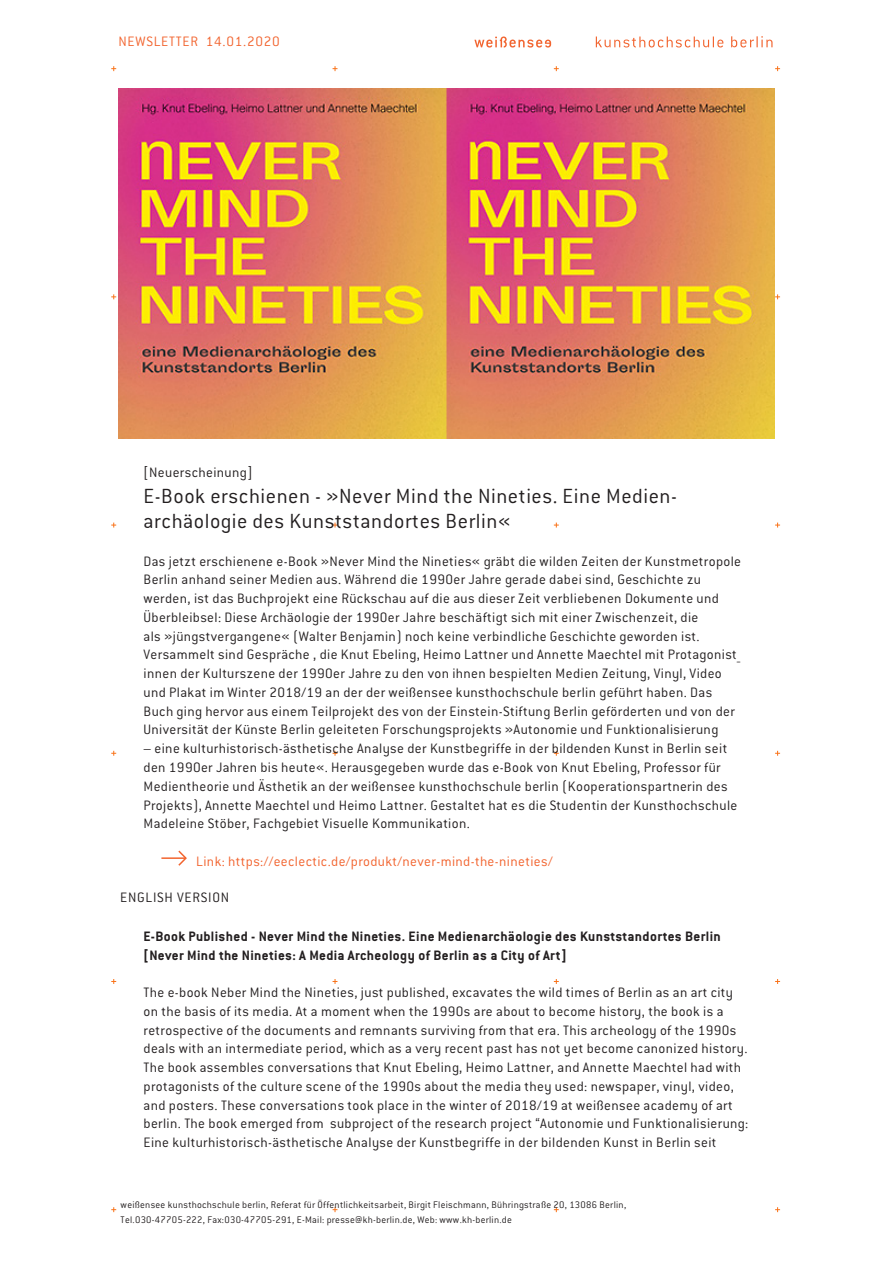
<style>
.page{position:relative;width:893px;height:1263px;background:#fff}
.page>*{position:absolute;margin:0;border:0;box-sizing:border-box;transform-origin:0 0}
.Überschrift{font:300 22.5px "Weissensee Diktator";letter-spacing:.025em;color:#231f20}
.Fließtext{font:300 15px/18.8px "Weissensee Diktator";letter-spacing:.025em;color:#231f20}
.Überschrift_Englisch{font:300 15px/18.8px "Weissensee Diktator";letter-spacing:.025em;color:#231f20}
.Überschrift_Englisch-2{font:700 15px/18.8px "Weissensee Diktator";letter-spacing:.025em;color:#231f20}
.t1{font:300 15px "Weissensee Diktator";letter-spacing:.025em;color:#f2642f}
.t2{font:300 15px "Weissensee Diktator";letter-spacing:.05em;color:#f2642f}
.Kategorie_der_News{font:300 15px "Weissensee Diktator";letter-spacing:.025em;color:#231f20}
.Fließtext-2{font:300 15px "Weissensee Diktator";letter-spacing:.05em;color:#231f20}
.t3{font:300 10.5px/15px "Weissensee Diktator";letter-spacing:.025em;color:#231f20}
</style>
<div class="page">
<svg style="left:474px;top:37px;width:77px;height:11px"></svg>
<svg style="left:596px;top:37px;width:127px;height:11px"></svg>
<svg style="left:731px;top:36px;width:41px;height:11px"></svg>
<hr style="left:161px;top:857px;width:25px;height:2px;background:#f2642f">
<svg style="left:177px;top:850px;width:10px;height:16px"></svg>
<img style="left:119px;top:88px;width:655px;height:350px">
<p class="t2" style="left:119px;top:34px;width:163px">NEWSLETTER 14.01.2020</p>
<p class="Kategorie_der_News" style="left:144px;top:464px;width:110px">[Neuerscheinung]</p>
<p class="Überschrift" style="left:144px;top:483px;width:535px">E-Book erschienen - »Never Mind the Nineties. Eine Medien-</p>
<p class="Überschrift" style="left:144px;top:509px;width:369px">archäologie des Kunststandortes Berlin«</p>
<p class="Fließtext" style="left:144px;top:552px;width:599px">Das jetzt erschienene e-Book »Never Mind the Nineties« gräbt die wilden Zeiten der Kunstmetropole Berlin anhand seiner Medien aus. Während die 1990er Jahre gerade dabei sind, Geschichte zu werden, ist das Buchprojekt eine Rückschau auf die aus dieser Zeit verbliebenen Dokumente und Überbleibsel: Diese Archäologie der 1990er Jahre beschäftigt sich mit einer Zwischenzeit, die<br>als »jüngstvergangene« (Walter Benjamin) noch keine verbindliche Geschichte geworden ist.<br>Versammelt sind Gespräche , die Knut Ebeling, Heimo Lattner und Annette Maechtel mit Protagonist_ innen der Kulturszene der 1990er Jahre zu den von ihnen bespielten Medien Zeitung, Vinyl, Video und Plakat im Winter 2018/19 an der der weißensee kunsthochschule berlin geführt haben. Das Buch ging hervor aus einem Teilprojekt des von der Einstein-Stiftung Berlin geförderten und von der Universität der Künste Berlin geleiteten Forschungsprojekts »Autonomie und Funktionalisierung</p>
<p class="Fließtext" style="left:144px;top:739px;width:595px">– eine kulturhistorisch-ästhetische Analyse der Kunstbegriffe in der bildenden Kunst in Berlin seit den 1990er Jahren bis heute«. Herausgegeben wurde das e-Book von Knut Ebeling, Professor für Medientheorie und Ästhetik an der weißensee kunsthochschule berlin (Kooperationspartnerin des Projekts), Annette Maechtel und Heimo Lattner. Gestaltet hat es die Studentin der Kunsthochschule Madeleine Stöber, Fachgebiet Visuelle Kommunikation.</p>
<p class="t1" style="left:196px;top:853px;width:358px">Link: https://eeclectic.de/produkt/never-mind-the-nineties/</p>
<p class="Fließtext-2" style="left:120px;top:889px;width:111px">ENGLISH VERSION</p>
<p class="Überschrift_Englisch-2" style="left:144px;top:926px;width:579px">E-Book Published - Never Mind the Nineties. Eine Medienarchäologie des Kunststandortes Berlin [Never Mind the Nineties: A Media Archeology of Berlin as a City of Art]</p>
<p class="Überschrift_Englisch" style="left:144px;top:983px;width:606px">The e-book Neber Mind the Nineties, just published, excavates the wild times of Berlin as an art city on the basis of its media. At a moment when the 1990s are about to become history, the book is a retrospective of the documents and remnants surviving from that era. This archeology of the 1990s deals with an intermediate period, which as a very recent past has not yet become canonized history.<br>The book assembles conversations that Knut Ebeling, Heimo Lattner, and Annette Maechtel had with protagonists of the culture scene of the 1990s about the media they used: newspaper, vinyl, video, and posters. These conversations took place in the winter of 2018/19 at weißensee academy of art berlin. The book emerged from subproject of the research project “Autonomie und Funktionalisierung:<br>Eine kulturhistorisch-ästhetische Analyse der Kunstbegriffe in der bildenden Kunst in Berlin seit</p>
<p class="t3" style="left:121px;top:1197px;width:507px">weißensee kunsthochschule berlin, Referat für Öffentlichkeitsarbeit, Birgit Fleischmann, Bühringstraße 20, 13086 Berlin,<br>Tel.030-47705-222, Fax:030-47705-291, E-Mail: presse@kh-berlin.de, Web: www.kh-berlin.de</p>
</div>
